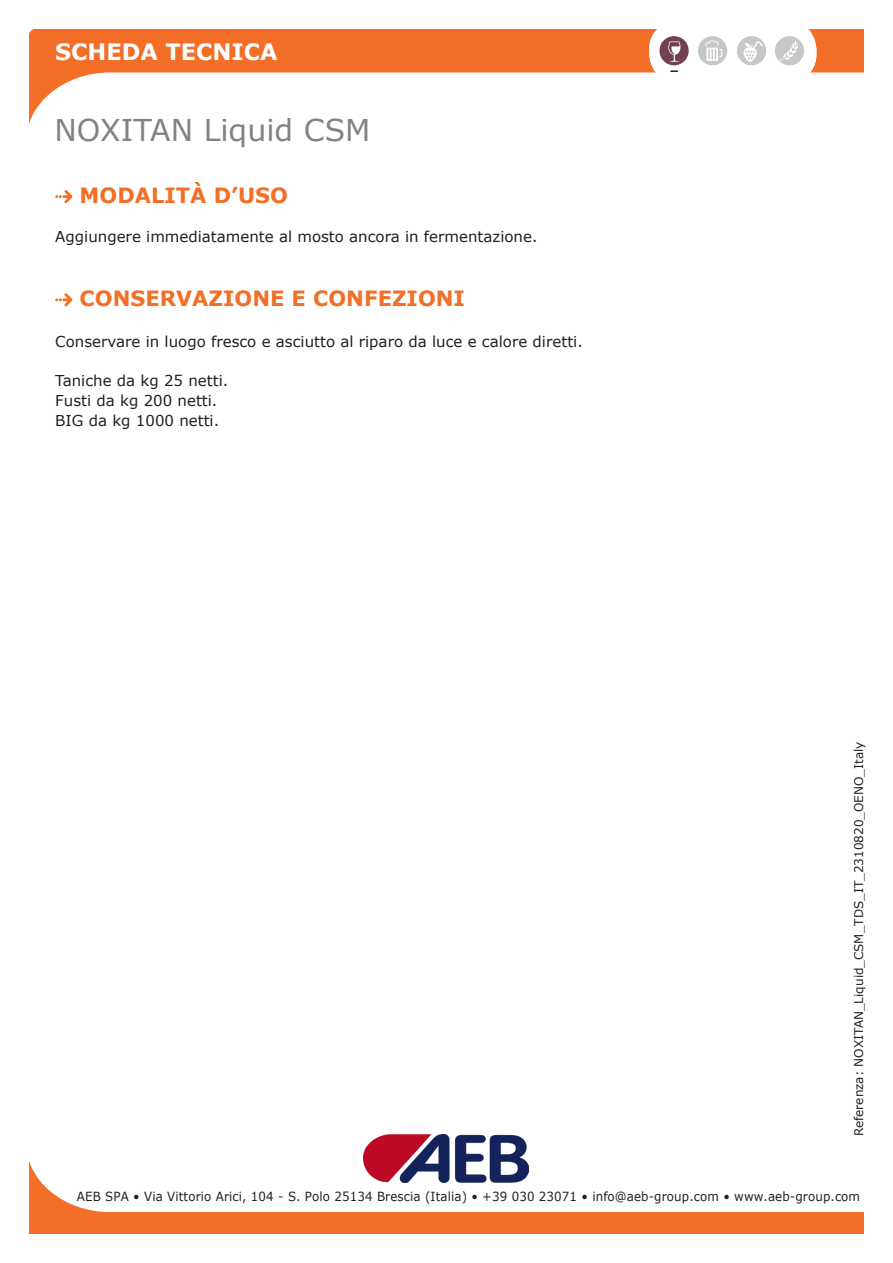
<style>
.page{position:relative;width:893px;height:1263px;background:#fff}
.page>*{position:absolute;margin:0;border:0;box-sizing:border-box;transform-origin:0 0}
.t1{font:30px "Verdana";color:#808285}
.t2{font:700 22.5px "Verdana";color:#fff}
.t3{font:700 21px "Verdana";color:#f36e26}
.t4{font:15px "Verdana";color:#231f20}
.t5{font:12.6px "Verdana";letter-spacing:.01em;color:#231f20;scale:.94 1}
.t6{font:12px "Verdana";color:#231f20}
</style>
<div class="page">
<svg style="left:30px;top:30px;width:833px;height:91px"></svg>
<div style="left:649px;top:22px;width:167px;height:60px;background:#fff;border-radius:28px"></div>
<svg style="left:670px;top:70px;width:8px;height:2px"></svg>
<div style="left:775px;top:36px;width:29px;height:29px;background:#c6c7c8;border-radius:50%"></div>
<svg style="left:779px;top:40px;width:19px;height:21px"></svg>
<div style="left:737px;top:36px;width:29px;height:29px;background:#c6c7c8;border-radius:50%"></div>
<div style="left:659px;top:36px;width:30px;height:29px;background:#724053;border-radius:50%"></div>
<div style="left:698px;top:36px;width:29px;height:29px;background:#c6c7c8;border-radius:50%"></div>
<svg style="left:705px;top:40px;width:17px;height:21px"></svg>
<svg style="left:668px;top:41px;width:12px;height:21px"></svg>
<svg style="left:743px;top:41px;width:20px;height:21px"></svg>
<svg style="left:30px;top:1161px;width:834px;height:72px"></svg>
<img style="left:364px;top:1134px;width:164px;height:48px">
<svg style="left:55px;top:190px;width:17px;height:13px"></svg>
<svg style="left:55px;top:293px;width:17px;height:13px"></svg>
<h2 class="t2" style="left:55px;top:36px;width:224px">SCHEDA TECNICA</h2>
<p class="t1" style="left:54px;top:110px;width:318px">NOXITAN Liquid CSM</p>
<p class="t3" style="left:80px;top:181px;width:210px">MODALITÀ D’USO</p>
<p class="t4" style="left:55px;top:226px;width:484px">Aggiungere immediatamente al mosto ancora in fermentazione.</p>
<p class="t3" style="left:80px;top:284px;width:387px">CONSERVAZIONE E CONFEZIONI</p>
<p class="t4" style="left:55px;top:332px;width:529px">Conservare in luogo fresco e asciutto al riparo da luce e calore diretti.</p>
<p class="t4" style="left:55px;top:371px;width:174px">Taniche da kg 25 netti.</p>
<p class="t4" style="left:55px;top:390px;width:164px">Fusti da kg 200 netti.</p>
<p class="t4" style="left:55px;top:410px;width:165px">BIG da kg 1000 netti.</p>
<p class="t6" style="left:850px;top:1136px;width:396px;rotate:-90deg">Referenza: NOXITAN_Liquid_CSM_TDS_IT_2310820_OENO_Italy</p>
<p class="t5" style="left:77px;top:1187px;width:835px">AEB SPA • Via Vittorio Arici, 104 - S. Polo 25134 Brescia (Italia) • +39 030 23071 • info@aeb-group.com • www.aeb-group.com</p>
</div>
